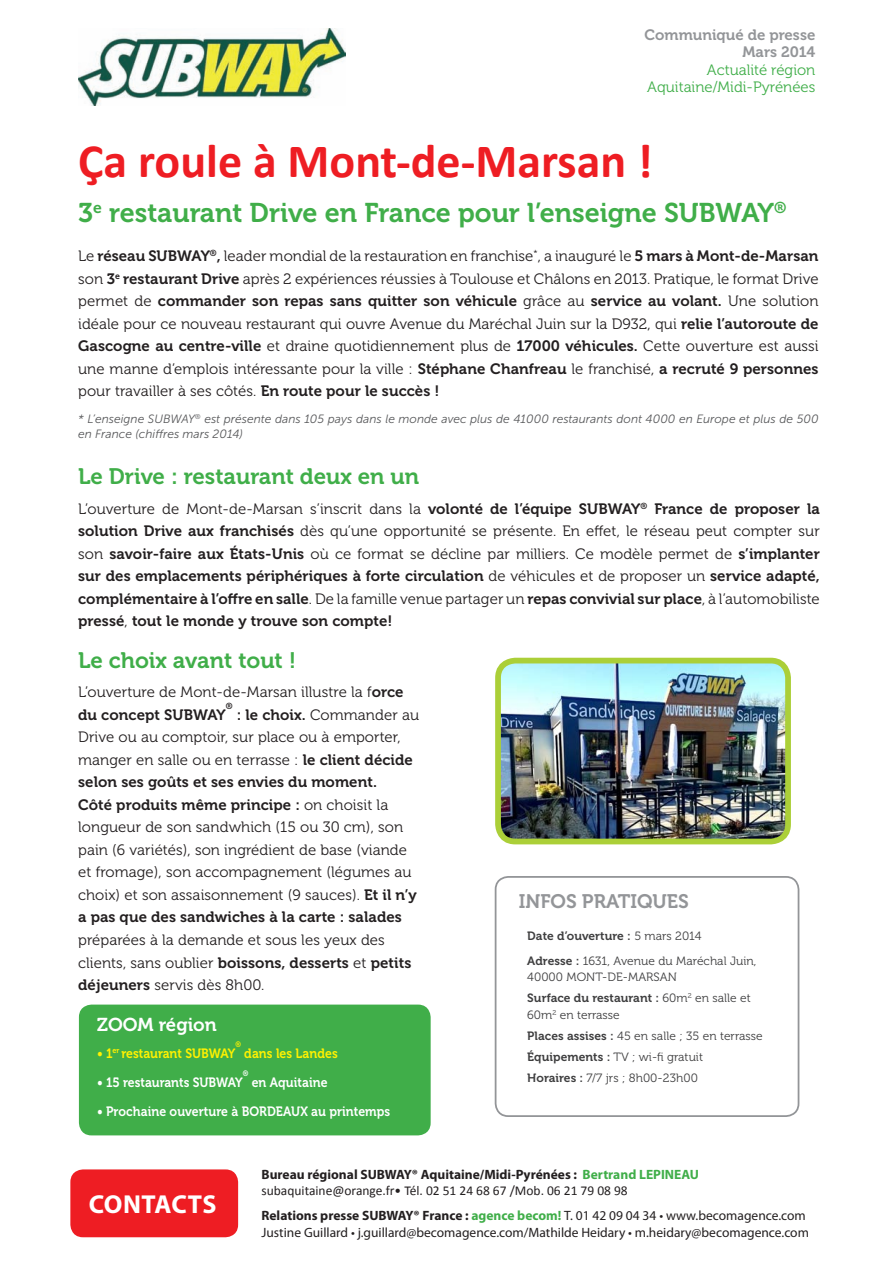
<style>
.page{position:relative;width:893px;height:1263px;background:#fff}
.page>*{position:absolute;margin:0;border:0;box-sizing:border-box;transform-origin:0 0}
.t1{font:700 48px "Calibri";color:#ee1d23}
.t2{font:27px "Museo 700";color:#40ae49}
.t3{font:700 26.1px "Myriad Pro";color:#fff}
.t4{font:22.35px "Museo 700";color:#40ae49}
.t5{font:19.5px "Museo 700";color:#939598}
.t6{font:18.6px "Museo 700";color:#fff}
.t7{font:15px/22.5px "Museo 300";letter-spacing:.005em;color:#231f20}
.t8{font:15px/22.5px "Museo 700";letter-spacing:.005em;color:#231f20;text-align:justify}
.t9{font:15px "Museo 300";color:#40ae49}
.t10{font:15px "Museo 700";color:#939598}
.t11{font:13.5px "Myriad Pro";color:#231f20}
.t12{font:13.5px "Museo 700";letter-spacing:.005em;color:#fff;scale:.91 1}
.t13{font:700 13.5px "Myriad Pro";color:#231f20}
.t14{font:13.5px "Calibri";color:#231f20}
.t15{font:13.5px "Museo 700";color:#fff101;scale:.91 1}
.t16{font:12px/16.5px "Museo 300";letter-spacing:.005em;color:#3e3e3f}
.t17{font:italic 12px/15px "Museo Sans 300";color:#57585a}
.t18{font:12px "Museo 700";letter-spacing:.005em;color:#3e3e3f}
.t19{font:8.7px "Museo 700";color:#231f20}
.t20{font:7.8px "Museo 700";color:#fff101;scale:.91 1}
.t21{font:7.8px "Museo 700";color:#fff;scale:.91 1}
.s1{font-family:"Museo 700"}
.s2{font-family:"Museo 300"}
.s3{color:#40ae49}
.s4{font-weight:700}
.s5{font-weight:700;color:#40ae49}
</style>
<div class="page">
<div style="left:79px;top:1004px;width:352px;height:131px;background:#40ae49;border-radius:13px"></div>
<img style="left:78px;top:29px;width:267px;height:77px">
<div style="left:495px;top:876px;width:304px;height:241px;border:2px solid #939598;border-radius:13px"></div>
<div style="left:70px;top:1169px;width:168px;height:68px;background:#ee1d23;border-radius:13px"></div>
<img style="left:502px;top:665px;width:282px;height:172px">
<div style="left:495px;top:658px;width:296px;height:186px;border:6px solid #abcf38;border-radius:17px"></div>
<p class="t10" style="left:644px;top:27px;width:172px">Communiqué de presse</p>
<p class="t10" style="left:743px;top:44px;width:74px">Mars 2014</p>
<p class="t9" style="left:707px;top:61px;width:110px">Actualité région</p>
<p class="t9" style="left:647px;top:79px;width:170px">Aquitaine/Midi-Pyrénées</p>
<p class="t1" style="left:78px;top:130px;width:576px">Ça roule à Mont-de-Marsan !</p>
<p class="t2" style="left:78px;top:197px;width:710px">3<sup>e</sup> restaurant Drive en France pour l’enseigne SUBWAY<sup>®</sup></p>
<p class="t7" style="left:78px;top:245px;width:742px;text-align:justify">Le <span class="s1">réseau SUBWAY</span><sup>®</sup><span class="s1">,</span> leader mondial de la restauration en franchise<sup>*</sup>, a inauguré le <span class="s1">5 mars à Mont-de-Marsan </span>son <span class="s1">3</span><sup>e</sup> <span class="s1">restaurant Drive</span> après 2 expériences réussies à Toulouse et Châlons en 2013. Pratique, le format Drive permet de <span class="s1">commander son repas sans quitter son véhicule</span> grâce au <span class="s1">service au volant.</span> Une solution idéale pour ce nouveau restaurant qui ouvre Avenue du Maréchal Juin sur la D932, qui <span class="s1">relie l’autoroute de Gascogne au centre-ville</span> et draine quotidiennement plus de <span class="s1">17000 véhicules.</span> Cette ouverture est aussi une manne d’emplois intéressante pour la ville : <span class="s1">Stéphane Chanfreau</span> le franchisé, <span class="s1">a recruté 9 personnes </span>pour travailler à ses côtés. <span class="s1">En route pour le succès !</span></p>
<p class="t17" style="left:78px;top:411px;width:742px">* L’enseigne SUBWAY<sup>®</sup> est présente dans 105 pays dans le monde avec plus de 41000 restaurants dont 4000 en Europe et plus de 500 en France (chiffres mars 2014)</p>
<p class="t4" style="left:78px;top:463px;width:342px">Le Drive : restaurant deux en un</p>
<p class="t8" style="left:78px;top:497px;width:743px"><span class="s2">L’ouverture de Mont-de-Marsan s’inscrit dans la</span> volonté de l’équipe SUBWAY<sup>®</sup> France de proposer la solution Drive aux franchisés <span class="s2">dès qu’une opportunité se présente. En effet, le réseau peut compter sur son</span> savoir-faire aux États-Unis <span class="s2">où ce format se décline par milliers. Ce modèle permet de</span> s’implanter sur des emplacements périphériques à forte circulation <span class="s2">de véhicules et de proposer un</span> service adapté, complémentaire à l’offre en salle<span class="s2">. De la famille venue partager un</span> repas convivial sur place<span class="s2">, à l’automobiliste </span>pressé<span class="s2">,</span> tout le monde y trouve son compte!</p>
<p class="t4" style="left:78px;top:647px;width:219px">Le choix avant tout !</p>
<p class="t7" style="left:78px;top:681px;width:327px">L’ouverture de Mont-de-Marsan illustre la f<span class="s1">orce du concept SUBWAY</span></p>
<p class="t19" style="left:226px;top:701px;width:8px">®</p>
<p class="t7" style="left:78px;top:704px;width:342px;text-indent:159px"><span class="s1">: le choix.</span> Commander au Drive ou au comptoir, sur place ou à emporter, manger en salle ou en terrasse : <span class="s1">le client décide selon ses goûts et ses envies du moment.<br>Côté produits même principe :</span> on choisit la longueur de son sandwhich (15 ou 30 cm), son pain (6 variétés), son ingrédient de base (viande et fromage), son accompagnement (légumes au choix) et son assaisonnement (9 sauces). <span class="s1">Et il n’y a pas que des sandwiches à la carte : salades </span>préparées à la demande et sous les yeux des clients, sans oublier <span class="s1">boissons, desserts</span> et <span class="s1">petits déjeuners</span> servis dès 8h00.</p>
<p class="t6" style="left:97px;top:1014px;width:121px">Zoom région</p>
<p class="t20" style="left:235px;top:1039px;width:8px">®</p>
<p class="t15" style="left:97px;top:1045px;width:153px">• 1<sup>er</sup> restaurant SUBWAY</p>
<p class="t15" style="left:244px;top:1045px;width:104px">dans les Landes</p>
<p class="t21" style="left:243px;top:1069px;width:8px">®</p>
<p class="t12" style="left:97px;top:1074px;width:162px">• 15 restaurants SUBWAY</p>
<p class="t12" style="left:252px;top:1074px;width:85px">en Aquitaine</p>
<p class="t12" style="left:97px;top:1104px;width:324px">• Prochaine ouverture à BORDEAUX au printemps</p>
<p class="t5" style="left:519px;top:891px;width:172px">INFOS PRATIQUES</p>
<p class="t18" style="left:527px;top:929px;width:176px">Date d’ouverture : <span class="s2">5 mars 2014</span></p>
<p class="t16" style="left:527px;top:953px;width:231px"><span class="s1">Adresse :</span> 1631, Avenue du Maréchal Juin,<br>40000 MONT-DE-MARSAN</p>
<p class="t16" style="left:527px;top:990px;width:225px"><span class="s1">Surface du restaurant :</span> 60m<sup>2</sup> en salle et<br>60m<sup>2</sup> en terrasse</p>
<p class="t16" style="left:527px;top:1028px;width:237px"><span class="s1">Places assises :</span> 45 en salle ; 35 en terrasse</p>
<p class="t16" style="left:527px;top:1048px;width:177px"><span class="s1">Équipements :</span> TV ; wi-fi gratuit</p>
<p class="t16" style="left:527px;top:1069px;width:172px"><span class="s1">Horaires :</span> 7/7 jrs ; 8h00-23h00</p>
<p class="t3" style="left:89px;top:1187px;width:127px">Contacts</p>
<p class="t13" style="left:261px;top:1165px;width:439px">Bureau régional SUBWAY® Aquitaine/Midi-Pyrénées : <span class="s3">Bertrand LEPINEAU</span></p>
<p class="t14" style="left:261px;top:1182px;width:368px">subaquitaine@orange.fr• Tél. 02 51 24 68 67 /Mob. 06 21 79 08 98</p>
<p class="t11" style="left:261px;top:1207px;width:546px"><span class="s4">Relations presse SUBWAY® France :</span> <span class="s5">agence becom!</span> T. 01 42 09 04 34 • www.becomagence.com</p>
<p class="t11" style="left:261px;top:1224px;width:549px">Justine Guillard • j.guillard@becomagence.com/Mathilde Heidary • m.heidary@becomagence.com</p>
</div>
